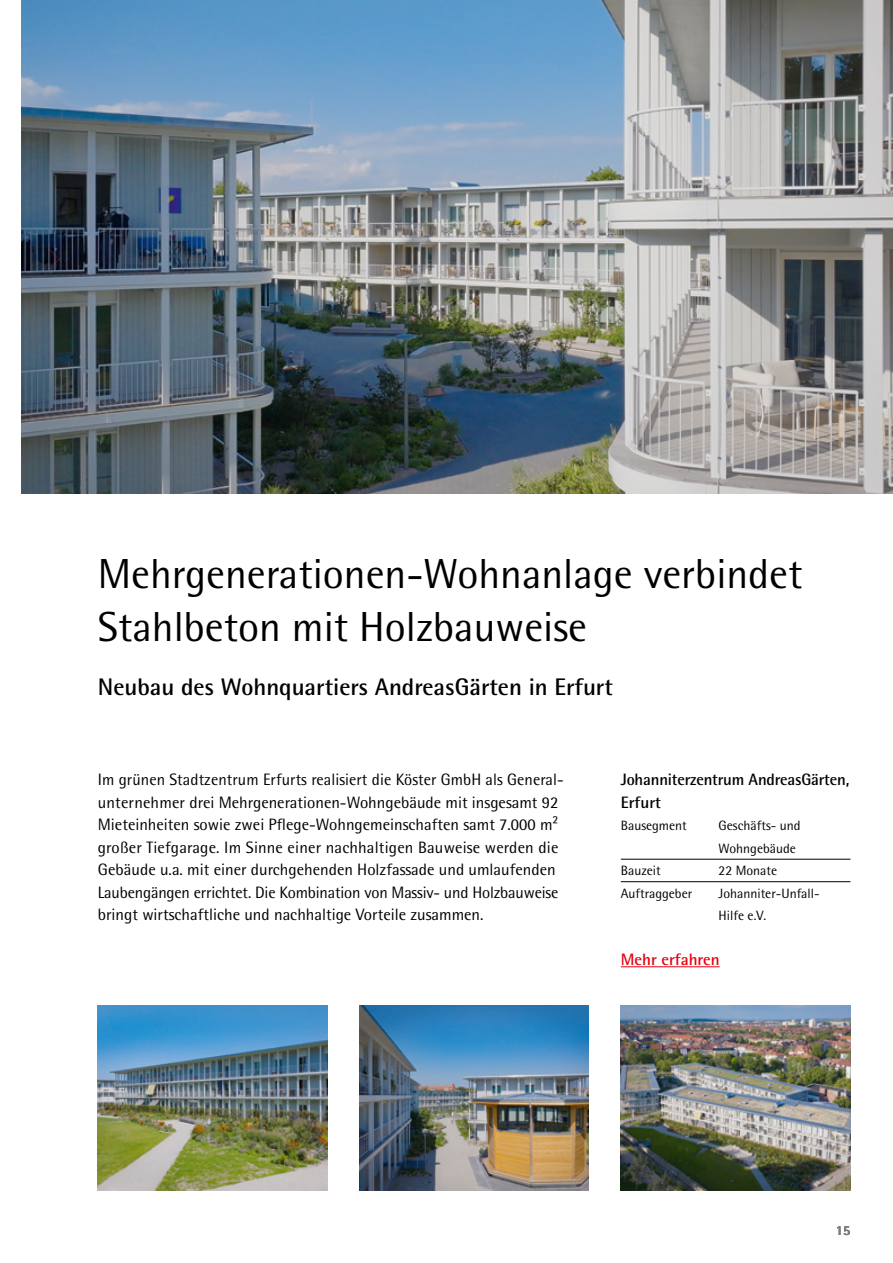
<style>
.page{position:relative;width:893px;height:1263px;background:#fff}
.page>*{position:absolute;margin:0;border:0;box-sizing:border-box;transform-origin:0 0}
.t1{font:42px/52.5px "Rotis Semi Sans Pro";color:#000}
.t2{font:700 24px "Rotis Semi Sans Pro";color:#000}
.t3{font:16.5px/22.5px "Rotis Semi Sans Pro";color:#000}
.t4{font:700 16.5px/22.5px "Rotis Semi Sans Pro";letter-spacing:-.01em;color:#000}
.t5{font:700 16.5px "Rotis Semi Sans Pro";color:#e3000f}
.t6{font:13.5px/22.5px "Rotis Semi Sans Pro";color:#000}
.t7{font:700 13.5px "Rotis Semi Sans Pro";color:#7b7b7a}
</style>
<div class="page">
<img style="left:98px;top:1006px;width:229px;height:184px">
<img style="left:621px;top:1006px;width:229px;height:185px">
<img style="left:359px;top:1006px;width:230px;height:185px">
<img style="left:21px;top:0;width:872px;height:493px">
<hr style="left:621px;top:859px;width:229px;height:1px;background:#000">
<hr style="left:621px;top:881px;width:229px;height:1px;background:#000">
<hr style="left:621px;top:966px;width:99px;height:1px;background:#e3000f">
<h1 class="t1" style="left:98px;top:548px;width:706px">Mehrgenerationen-Wohnanlage verbindet<br>Stahlbeton mit Holzbauweise</h1>
<h2 class="t2" style="left:98px;top:672px;width:516px">Neubau des Wohnquartiers AndreasGärten in Erfurt</h2>
<p class="t3" style="left:98px;top:768px;width:466px">Im grünen Stadtzentrum Erfurts realisiert die Köster GmbH als General&shy;unternehmer drei Mehrgenerationen-Wohngebäude mit insgesamt 92<br>Mieteinheiten sowie zwei Pflege-Wohngemeinschaften samt 7.000 m² großer Tiefgarage. Im Sinne einer nachhaltigen Bauweise werden die Gebäude u.a. mit einer durchgehenden Holzfassade und umlaufenden Laubengängen errichtet. Die Kombination von Massiv- und Holzbauweise bringt wirtschaftliche und nachhaltige Vorteile zusammen.</p>
<p class="t4" style="left:621px;top:768px;width:230px">Johanniterzentrum AndreasGärten,<br>Erfurt</p>
<p class="t6" style="left:621px;top:814px;width:68px">Bausegment</p>
<p class="t6" style="left:719px;top:814px;width:83px">Geschäfts- und<br>Wohngebäude</p>
<p class="t6" style="left:621px;top:859px;width:41px">Bauzeit</p>
<p class="t6" style="left:719px;top:859px;width:60px">22 Monate</p>
<p class="t6" style="left:621px;top:882px;width:73px">Auftraggeber</p>
<p class="t6" style="left:719px;top:882px;width:102px">Johanniter-Unfall-<br>Hilfe e.V.</p>
<p class="t5" style="left:621px;top:949px;width:100px">Mehr erfahren</p>
<p class="t7" style="left:836px;top:1222px;width:16px">15</p>
</div>
